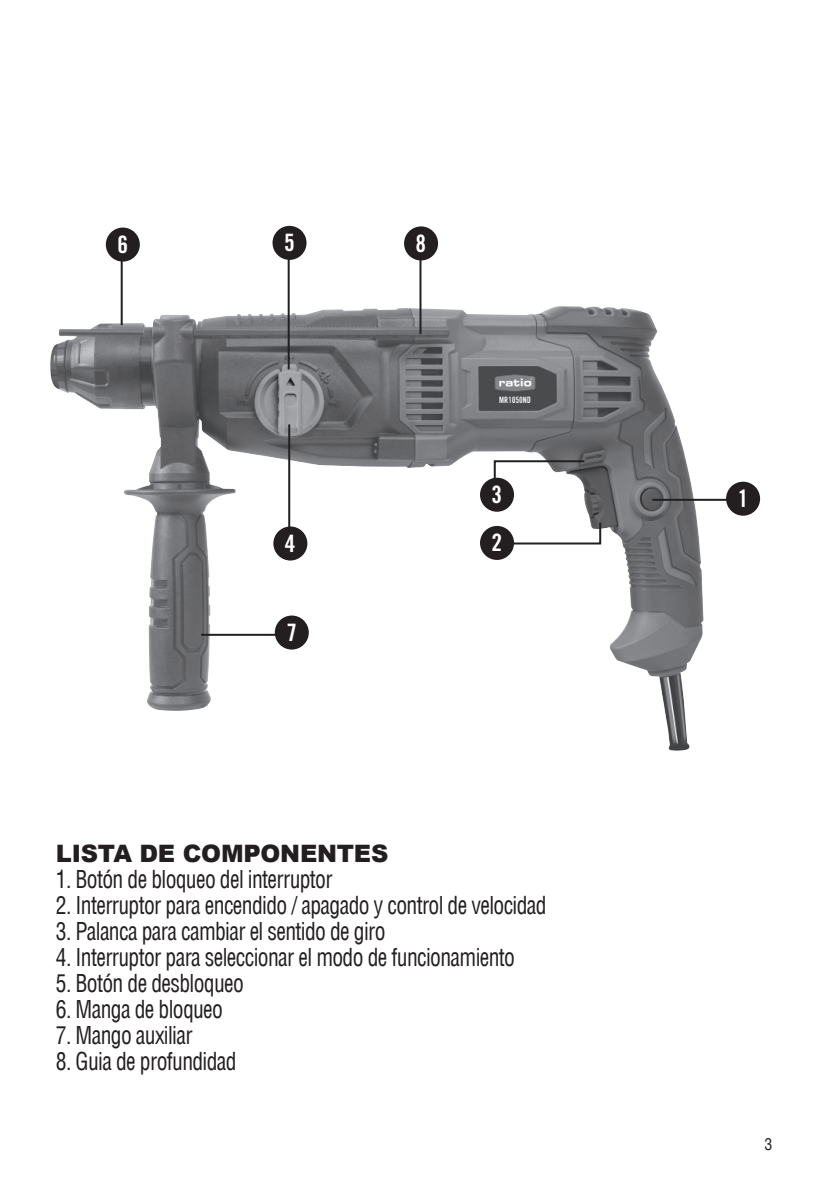
<style>
.page{position:relative;width:822px;height:1192px;background:#fff}
.page>*{position:absolute;margin:0;border:0;box-sizing:border-box;transform-origin:0 0}
.t1{font:condensed 24px "Helvetica";letter-spacing:-.03em;color:#231f20;scale:.9 1}
.t2{font:900 24px "Arial";letter-spacing:-.01em;color:#231f20}
.t3{font:24px "Trade Gothic LT Std Bd Cn 20";color:#fff}
.t4{font:condensed 16px "Helvetica";color:#231f20}
</style>
<div class="page">
<img style="left:50px;top:306px;width:654px;height:444px">
<div style="left:726px;top:481px;width:34px;height:34px;background:#231f20;border-radius:50%"></div>
<div style="left:480px;top:526px;width:34px;height:34px;background:#231f20;border-radius:50%"></div>
<div style="left:480px;top:477px;width:34px;height:34px;background:#231f20;border-radius:50%"></div>
<div style="left:106px;top:227px;width:34px;height:34px;background:#231f20;border-radius:50%"></div>
<div style="left:273px;top:526px;width:34px;height:34px;background:#231f20;border-radius:50%"></div>
<div style="left:275px;top:615px;width:34px;height:34px;background:#231f20;border-radius:50%"></div>
<div style="left:404px;top:226px;width:34px;height:34px;background:#231f20;border-radius:50%"></div>
<hr style="left:121px;top:260px;width:2px;height:65px;background:#231f20">
<div style="left:273px;top:226px;width:34px;height:34px;background:#231f20;border-radius:50%"></div>
<hr style="left:288px;top:258px;width:2px;height:111px;background:#231f20">
<hr style="left:419px;top:258px;width:2px;height:76px;background:#231f20">
<hr style="left:288px;top:424px;width:2px;height:103px;background:#231f20">
<hr style="left:201px;top:634px;width:76px;height:2px;background:#231f20">
<hr style="left:652px;top:499px;width:77px;height:2px;background:#231f20">
<svg style="left:493px;top:459px;width:93px;height:24px"></svg>
<svg style="left:507px;top:520px;width:95px;height:25px"></svg>
<p class="t3" style="left:117px;top:236px;width:12px">6</p>
<p class="t3" style="left:284px;top:234px;width:12px">5</p>
<p class="t3" style="left:416px;top:235px;width:12px">8</p>
<p class="t3" style="left:285px;top:535px;width:12px">4</p>
<p class="t3" style="left:286px;top:624px;width:12px">7</p>
<p class="t3" style="left:492px;top:486px;width:12px">3</p>
<p class="t3" style="left:492px;top:534px;width:12px">2</p>
<p class="t2" style="left:56px;top:835px;width:334px">LISTA DE COMPONENTES</p>
<p class="t1" style="left:56px;top:870px;width:309px">1. Botón de bloqueo del interruptor</p>
<p class="t1" style="left:56px;top:896px;width:547px">2. Interruptor para encendido / apagado y control de velocidad</p>
<p class="t1" style="left:56px;top:922px;width:368px">3. Palanca para cambiar el sentido de giro</p>
<p class="t1" style="left:56px;top:948px;width:512px">4. Interruptor para seleccionar el modo de funcionamiento</p>
<p class="t1" style="left:56px;top:974px;width:210px">5. Botón de desbloqueo</p>
<p class="t1" style="left:56px;top:1000px;width:187px">6. Manga de bloqueo</p>
<p class="t1" style="left:56px;top:1026px;width:153px">7. Mango auxiliar</p>
<p class="t1" style="left:56px;top:1052px;width:202px">8. Guia de profundidad</p>
<p class="t3" style="left:738px;top:490px;width:12px">1</p>
<p class="t4" style="left:765px;top:1137px;width:9px">3</p>
</div>
